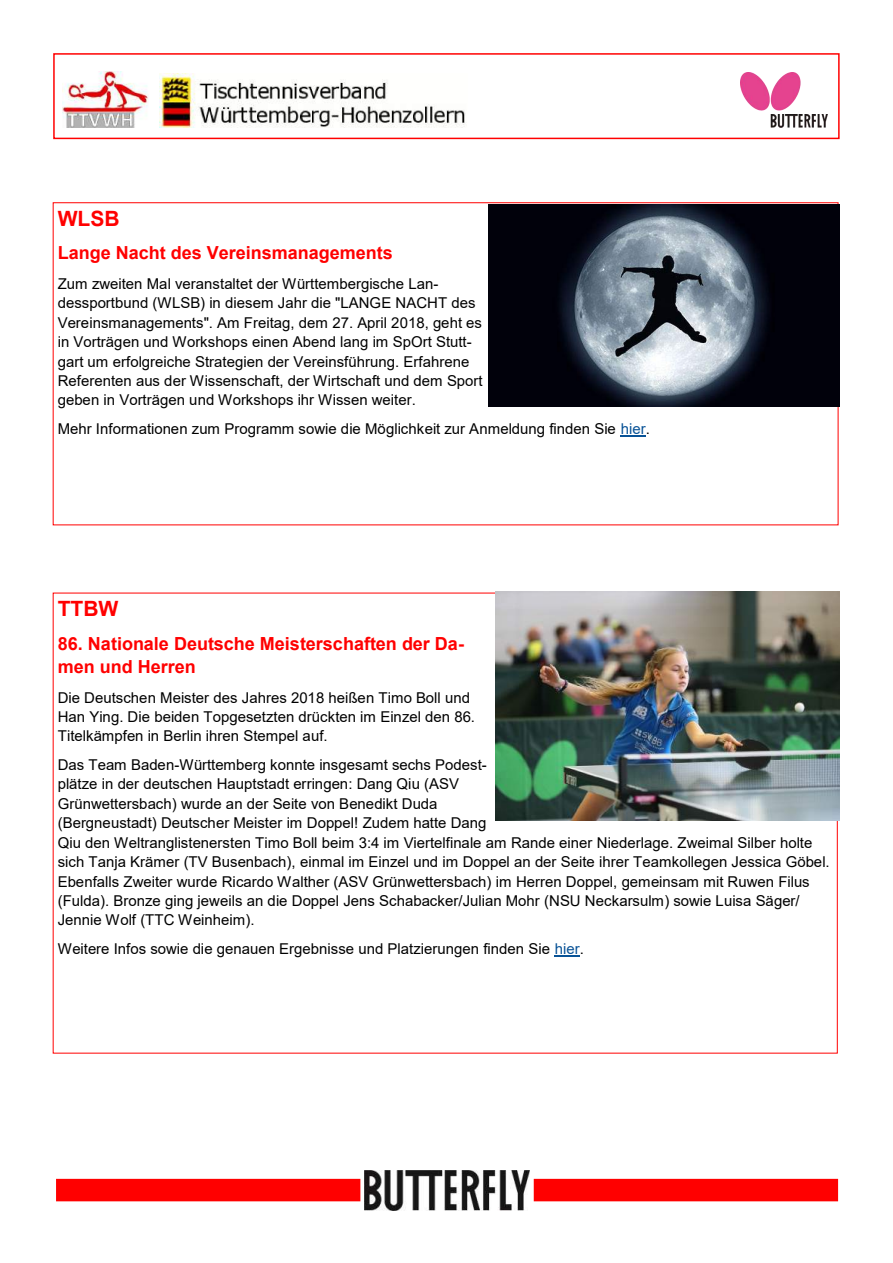
<style>
.page{position:relative;width:893px;height:1263px;background:#fff}
.page>*{position:absolute;margin:0;border:0;box-sizing:border-box;transform-origin:0 0}
.t1{font:700 21px "Arial";letter-spacing:-.005em;color:#f00}
.t2{font:700 18px/23.4px "Arial";color:#f00}
.t3{font:15px/19.4px "Arial";color:#000}
.s1{color:#085296}
</style>
<div class="page">
<div style="left:53px;top:53px;width:787px;height:86px;border:2px solid #f00"></div>
<img style="left:63px;top:71px;width:85px;height:56px">
<img style="left:159px;top:73px;width:307px;height:54px">
<img style="left:741px;top:72px;width:86px;height:55px">
<img style="left:365px;top:1170px;width:164px;height:40px">
<div style="left:56px;top:1179px;width:304px;height:22px;background:#f00"></div>
<div style="left:534px;top:1179px;width:304px;height:22px;background:#f00"></div>
<svg style="left:621px;top:435px;width:25px;height:1px"></svg>
<img style="left:489px;top:204px;width:350px;height:203px">
<svg style="left:555px;top:955px;width:25px;height:1px"></svg>
<img style="left:496px;top:591px;width:343px;height:229px">
<h1 class="t1" style="left:58px;top:207px;width:63px">WLSB</h1>
<p class="t2" style="left:58px;top:241px;width:337px">Lange Nacht des Vereinsmanagements</p>
<p class="t3" style="left:58px;top:274px;width:426px">Zum zweiten Mal veranstaltet der Württembergische Lan&shy;dessportbund (WLSB) in diesem Jahr die "LANGE NACHT des Vereinsmanagements". Am Freitag, dem 27. April 2018, geht es in Vorträgen und Workshops einen Abend lang im SpOrt Stutt&shy;gart um erfolgreiche Strategien der Vereinsführung. Erfahrene Referenten aus der Wissenschaft, der Wirtschaft und dem Sport geben in Vorträgen und Workshops ihr Wissen weiter.</p>
<p class="t3" style="left:58px;top:419px;width:594px">Mehr Informationen zum Programm sowie die Möglichkeit zur Anmeldung finden Sie <span class="s1">hier</span>.</p>
<h1 class="t1" style="left:58px;top:597px;width:62px">TTBW</h1>
<p class="t2" style="left:58px;top:632px;width:408px">86. Nationale Deutsche Meisterschaften der Da&shy;men und Herren</p>
<p class="t3" style="left:58px;top:688px;width:419px">Die Deutschen Meister des Jahres 2018 heißen Timo Boll und<br>Han Ying. Die beiden Topgesetzten drückten im Einzel den 86.<br>Titelkämpfen in Berlin ihren Stempel auf.</p>
<p class="t3" style="left:58px;top:755px;width:774px">Das Team Baden-Württemberg konnte insgesamt sechs Podest-<br>plätze in der deutschen Hauptstadt erringen: Dang Qiu (ASV<br>Grünwettersbach) wurde an der Seite von Benedikt Duda<br>(Bergneustadt) Deutscher Meister im Doppel! Zudem hatte Dang<br>Qiu den Weltranglistenersten Timo Boll beim 3:4 im Viertelfinale am Rande einer Niederlage. Zweimal Silber holte sich Tanja Krämer (TV Busenbach), einmal im Einzel und im Doppel an der Seite ihrer Teamkollegen Jessica Göbel.<br>Ebenfalls Zweiter wurde Ricardo Walther (ASV Grünwettersbach) im Herren Doppel, gemeinsam mit Ruwen Filus (Fulda). Bronze ging jeweils an die Doppel Jens Schabacker/Julian Mohr (NSU Neckarsulm) sowie Luisa Säger/ Jennie Wolf (TTC Weinheim).</p>
<p class="t3" style="left:58px;top:939px;width:528px">Weitere Infos sowie die genauen Ergebnisse und Platzierungen finden Sie <span class="s1">hier</span>.</p>
</div>
